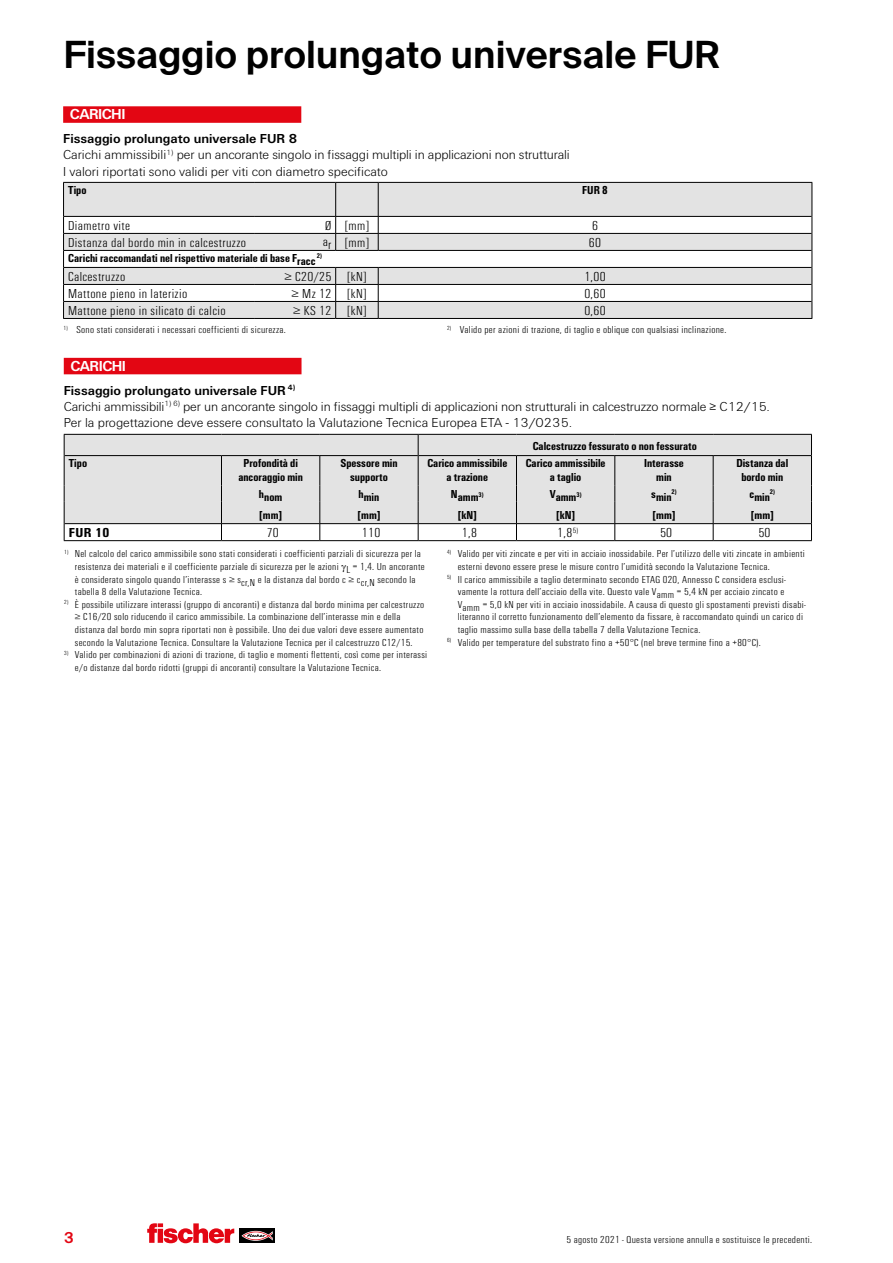
<style>
.page{position:relative;width:893px;height:1263px;background:#fff}
.page>*{position:absolute;margin:0;border:0;box-sizing:border-box;transform-origin:0 0}
.t1{font:600 37.5px "fischerstrong";letter-spacing:.005em;color:#000}
.t2{font:700 15px "Fi We";letter-spacing:-.04em;color:#fff}
.t3{font:600 15px "fischerstrong";color:#e30613}
.t4{font:300 13.5px/16.2px "Fi We";letter-spacing:-.01em;color:#000}
.t5{font:300 condensed 13.5px "Fi We";letter-spacing:.025em;color:#000;scale:1.1 1}
.t6{font:700 condensed 13.5px "Fi We";color:#000;scale:1.1 1}
.t7{font:700 condensed 12px/14.4px "Fi We";color:#000;text-align:center}
.t8{font:300 condensed 10.5px/12.6px "Fi We";letter-spacing:.025em;color:#000;scale:1.1 1}
.t9{font:700 condensed 7.05px "Fi We";color:#000}
.s1{font-weight:700}
</style>
<div class="page">
<div style="left:240px;top:1229px;width:35px;height:14px;background:#000"></div>
<svg style="left:241px;top:1231px;width:32px;height:10px"></svg>
<svg style="left:147px;top:1223px;width:87px;height:20px"></svg>
<div style="left:63px;top:106px;width:238px;height:17px;background:#e30613"></div>
<svg style="left:63px;top:182px;width:750px;height:136px"></svg>
<hr style="left:63px;top:318px;width:192px;height:1px;background:#000">
<hr style="left:255px;top:318px;width:81px;height:1px;background:#000">
<hr style="left:336px;top:318px;width:42px;height:1px;background:#000">
<hr style="left:378px;top:318px;width:434px;height:1px;background:#000">
<div style="left:64px;top:358px;width:238px;height:16px;background:#e30613"></div>
<div style="left:65px;top:435px;width:746px;height:88px;background:#e3e3e3"></div>
<hr style="left:65px;top:455px;width:156px;height:1px;background:#000">
<hr style="left:221px;top:455px;width:99px;height:1px;background:#000">
<hr style="left:320px;top:455px;width:98px;height:1px;background:#000">
<hr style="left:419px;top:455px;width:97px;height:1px;background:#000">
<hr style="left:516px;top:455px;width:99px;height:1px;background:#000">
<hr style="left:615px;top:455px;width:98px;height:1px;background:#000">
<svg style="left:319px;top:456px;width:1px;height:84px"></svg>
<svg style="left:418px;top:435px;width:1px;height:105px"></svg>
<svg style="left:516px;top:456px;width:1px;height:84px"></svg>
<svg style="left:614px;top:456px;width:1px;height:84px"></svg>
<svg style="left:713px;top:456px;width:1px;height:84px"></svg>
<hr style="left:64px;top:434px;width:157px;height:1px;background:#000">
<hr style="left:221px;top:434px;width:99px;height:1px;background:#000">
<hr style="left:320px;top:434px;width:98px;height:1px;background:#000">
<hr style="left:418px;top:434px;width:98px;height:1px;background:#000">
<hr style="left:516px;top:434px;width:99px;height:1px;background:#000">
<hr style="left:615px;top:434px;width:98px;height:1px;background:#000">
<hr style="left:713px;top:434px;width:99px;height:1px;background:#000">
<hr style="left:713px;top:455px;width:98px;height:1px;background:#000">
<svg style="left:811px;top:435px;width:1px;height:105px"></svg>
<svg style="left:64px;top:435px;width:1px;height:105px"></svg>
<svg style="left:221px;top:456px;width:1px;height:84px"></svg>
<hr style="left:65px;top:523px;width:156px;height:1px;background:#000">
<hr style="left:221px;top:523px;width:99px;height:1px;background:#000">
<hr style="left:320px;top:523px;width:98px;height:1px;background:#000">
<hr style="left:418px;top:523px;width:98px;height:1px;background:#000">
<hr style="left:516px;top:523px;width:99px;height:1px;background:#000">
<hr style="left:615px;top:523px;width:98px;height:1px;background:#000">
<hr style="left:713px;top:523px;width:98px;height:1px;background:#000">
<hr style="left:64px;top:540px;width:157px;height:1px;background:#000">
<hr style="left:221px;top:540px;width:99px;height:1px;background:#000">
<hr style="left:320px;top:540px;width:98px;height:1px;background:#000">
<hr style="left:418px;top:540px;width:98px;height:1px;background:#000">
<hr style="left:516px;top:540px;width:99px;height:1px;background:#000">
<hr style="left:615px;top:540px;width:98px;height:1px;background:#000">
<hr style="left:713px;top:540px;width:99px;height:1px;background:#000">
<h1 class="t1" style="left:64px;top:33px;width:658px">Fissaggio prolungato universale FUR</h1>
<h2 class="t2" style="left:70px;top:106px;width:57px">CARICHI</h2>
<p class="t4" style="left:63px;top:131px;width:508px"><span class="s1">Fissaggio prolungato universale FUR 8<br></span>Carichi ammissibili<sup>1)</sup> per un ancorante singolo in fissaggi multipli in applicazioni non strutturali<br>I valori riportati sono validi per viti con diametro specificato</p>
<p class="t7" style="left:68px;top:182px;width:20px">Tipo</p>
<p class="t7" style="left:582px;top:182px;width:27px">FUR 8</p>
<p class="t5" style="left:68px;top:218px;width:58px">Diametro vite</p>
<p class="t5" style="left:325px;top:218px;width:41px">Ø [mm]</p>
<p class="t5" style="left:592px;top:218px;width:7px">6</p>
<p class="t5" style="left:68px;top:235px;width:163px">Distanza dal bordo min in calcestruzzo</p>
<p class="t5" style="left:323px;top:235px;width:44px">ar [mm]</p>
<p class="t5" style="left:589px;top:235px;width:13px">60</p>
<p class="t7" style="left:68px;top:250px;width:249px">Carichi raccomandati nel rispettivo materiale di base Fracc</p>
<p class="t9" style="left:317px;top:251px;width:7px">2)</p>
<p class="t5" style="left:68px;top:269px;width:54px">Calcestruzzo</p>
<p class="t5" style="left:284px;top:269px;width:76px">≥ C20/25 [kN]</p>
<p class="t5" style="left:584px;top:269px;width:21px">1,00</p>
<p class="t5" style="left:68px;top:286px;width:110px">Mattone pieno in laterizio</p>
<p class="t5" style="left:291px;top:286px;width:70px">≥ Mz 12 [kN]</p>
<p class="t5" style="left:584px;top:286px;width:21px">0,60</p>
<p class="t5" style="left:68px;top:303px;width:145px">Mattone pieno in silicato di calcio</p>
<p class="t5" style="left:293px;top:303px;width:69px">≥ KS 12 [kN]</p>
<p class="t5" style="left:584px;top:303px;width:21px">0,60</p>
<p class="t8" style="left:64px;top:323px;width:204px"><sup>1)</sup> Sono stati considerati i necessari coefficienti di sicurezza.</p>
<p class="t8" style="left:447px;top:323px;width:256px"><sup>2)</sup> Valido per azioni di trazione, di taglio e oblique con qualsiasi inclinazione.</p>
<h2 class="t2" style="left:71px;top:357px;width:57px">CARICHI</h2>
<p class="t4" style="left:64px;top:382px;width:707px"><span class="s1">Fissaggio prolungato universale FUR</span> <sup>4)<br></sup>Carichi ammissibili<sup>1)</sup> <sup>6)</sup> per un ancorante singolo in fissaggi multipli di applicazioni non strutturali in calcestruzzo normale ≥ C12/15.<br>Per la progettazione deve essere consultato la Valutazione Tecnica Europea ETA - 13/0235.</p>
<p class="t7" style="left:533px;top:438px;width:166px">Calcestruzzo fessurato o non fessurato</p>
<p class="t7" style="left:69px;top:456px;width:20px">Tipo</p>
<p class="t7" style="left:238px;top:456px;width:66px">Profondità di ancoraggio min</p>
<p class="t7" style="left:340px;top:456px;width:59px">Spessore min supporto</p>
<p class="t7" style="left:427px;top:456px;width:81px">Carico ammissibile a trazione</p>
<p class="t7" style="left:526px;top:456px;width:81px">Carico ammissibile a taglio</p>
<p class="t7" style="left:644px;top:456px;width:41px">Interasse min</p>
<p class="t7" style="left:736px;top:456px;width:53px">Distanza dal bordo min</p>
<p class="t7" style="left:259px;top:490px;width:25px">hnom</p>
<p class="t7" style="left:359px;top:490px;width:22px">hmin</p>
<p class="t7" style="left:451px;top:490px;width:34px">Namm<sup>3)</sup></p>
<p class="t7" style="left:550px;top:490px;width:33px">Vamm<sup>3)</sup></p>
<p class="t7" style="left:651px;top:490px;width:22px">smin</p>
<p class="t9" style="left:672px;top:487px;width:7px">2)</p>
<p class="t9" style="left:770px;top:487px;width:7px">2)</p>
<p class="t7" style="left:750px;top:490px;width:22px">cmin</p>
<p class="t7" style="left:259px;top:508px;width:25px">[mm]</p>
<p class="t7" style="left:357px;top:508px;width:25px">[mm]</p>
<p class="t7" style="left:458px;top:508px;width:21px">[kN]</p>
<p class="t7" style="left:556px;top:508px;width:21px">[kN]</p>
<p class="t7" style="left:652px;top:508px;width:25px">[mm]</p>
<p class="t7" style="left:751px;top:508px;width:25px">[mm]</p>
<p class="t6" style="left:69px;top:525px;width:38px">FUR 10</p>
<p class="t5" style="left:267px;top:525px;width:13px">70</p>
<p class="t5" style="left:362px;top:525px;width:18px">110</p>
<p class="t5" style="left:462px;top:525px;width:15px">1,8</p>
<p class="t5" style="left:557px;top:525px;width:21px">1,8<sup>5)</sup></p>
<p class="t5" style="left:660px;top:525px;width:13px">50</p>
<p class="t5" style="left:758px;top:525px;width:13px">50</p>
<p class="t8" style="left:75px;top:548px;width:320px;text-indent:-11px"><sup>1)</sup> Nel calcolo del carico ammissibile sono stati considerati i coefficienti parziali di sicurezza per la resistenza dei materiali e il coefficiente parziale di sicurezza per le azioni L = 1,4. Un ancorante è considerato singolo quando l’interasse s ≥ scr,N e la distanza dal bordo c ≥ ccr,N secondo la tabella 8 della Valutazione Tecnica.</p>
<p class="t8" style="left:75px;top:598px;width:319px;text-indent:-11px"><sup>2)</sup> È possibile utilizzare interassi (gruppo di ancoranti) e distanza dal bordo minima per calcestruzzo ≥ C16/20 solo riducendo il carico ammissibile. La combinazione dell’interasse min e della distanza dal bordo min sopra riportati non è possibile. Uno dei due valori deve essere aumentato secondo la Valutazione Tecnica. Consultare la Valutazione Tecnica per il calcestruzzo C12/15.</p>
<p class="t8" style="left:75px;top:649px;width:322px;text-indent:-11px"><sup>3)</sup> Valido per combinazioni di azioni di trazione, di taglio e momenti flettenti, così come per interassi e/o distanze dal bordo ridotti (gruppi di ancoranti) consultare la Valutazione Tecnica.</p>
<p class="t8" style="left:458px;top:548px;width:317px;text-indent:-11px"><sup>4)</sup> Valido per viti zincate e per viti in acciaio inossidabile. Per l’utilizzo delle viti zincate in ambienti esterni devono essere prese le misure contro l’umidità secondo la Valutazione Tecnica.</p>
<p class="t8" style="left:458px;top:573px;width:318px;text-indent:-11px"><sup>5)</sup> Il carico ammissibile a taglio determinato secondo ETAG 020, Annesso C considera esclusi&shy;vamente la rottura dell’acciaio della vite. Questo vale Vamm = 5,4 kN per acciaio zincato e Vamm = 5,0 kN per viti in acciaio inossidabile. A causa di questo gli spostamenti previsti disabi&shy;literanno il corretto funzionamento dell’elemento da fissare, è raccomandato quindi un carico di taglio massimo sulla base della tabella 7 della Valutazione Tecnica.</p>
<p class="t8" style="left:447px;top:636px;width:287px"><sup>6)</sup> Valido per temperature del substrato fino a +50°C (nel breve termine fino a +80°C).</p>
<h2 class="t3" style="left:64px;top:1229px;width:12px">3</h2>
<p class="t8" style="left:566px;top:1234px;width:225px">5 agosto 2021 - Questa versione annulla e sostituisce le precedenti.</p>
</div>
